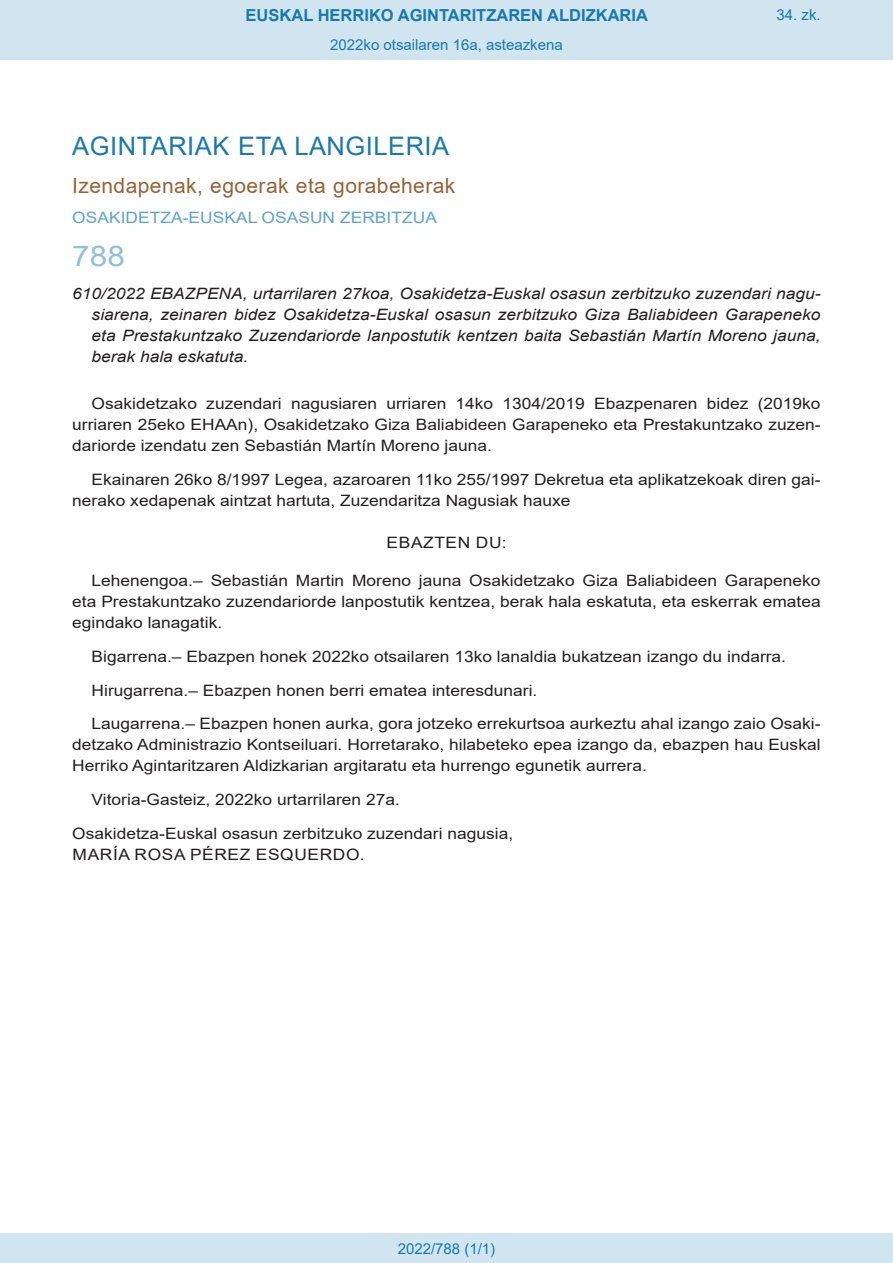
<style>
.page{position:relative;width:893px;height:1263px;background:#fff}
.page>*{position:absolute;margin:0;border:0;box-sizing:border-box;transform-origin:0 0}
.BOPVOrden{font:28.5px "Arial";color:#90c0db;scale:1.11 1}
.BOPVSeccion{font:25.5px "Arial";letter-spacing:.02em;color:#1879ad}
.BOPVSubseccion{font:21px "Arial";letter-spacing:.02em;color:#956338}
.t1{font:700 16.5px "Arial";color:#1879ad}
.BOPVDetalle{font:15.6px/21px "Arial";color:#231f20;text-align:justify;scale:1.11 1}
.BOPVTitulo{font:italic 15.6px/21px "Arial";color:#231f20;text-align:justify;scale:1.11 1}
.BOPVFirmaPuesto{font:15.6px "Arial";color:#231f20;scale:1.11 1}
.BOPVFirmaLugFec{font:15.6px "Arial";color:#231f20;scale:1.11 1}
.BOPVOrganismo{font:15.6px "Arial";letter-spacing:.005em;color:#5ea4ca;scale:1.11 1}
.BOPVFirmaNombre{font:15.6px "Arial";letter-spacing:.035em;color:#231f20;scale:1.11 1}
.BOPVClave{font:15.6px "Arial";letter-spacing:.035em;color:#231f20;scale:1.11 1}
.Paginacion_Centro{font:15px "Arial";color:#1879ad}
</style>
<div class="page">
<div style="left:0;top:0;width:893px;height:60px;background:#d0e5f0"></div>
<div style="left:0;top:1233px;width:893px;height:30px;background:#d0e5f0"></div>
<p class="t1" style="left:246px;top:3px;width:404px">EUSKAL HERRIKO AGINTARITZAREN ALDIZKARIA</p>
<p class="Paginacion_Centro" style="left:330px;top:35px;width:234px">2022ko otsailaren 16a, asteazkena</p>
<p class="Paginacion_Centro" style="left:776px;top:5px;width:46px">34. zk.</p>
<p class="BOPVSeccion" style="left:72px;top:128px;width:378px">AGINTARIAK ETA LANGILERIA</p>
<p class="BOPVSubseccion" style="left:72px;top:171px;width:385px">Izendapenak, egoerak eta gorabeherak</p>
<p class="BOPVOrganismo" style="left:72px;top:207px;width:330px">OSAKIDETZA-EUSKAL OSASUN ZERBITZUA</p>
<p class="BOPVOrden" style="left:72px;top:236px;width:49px">788</p>
<p class="BOPVTitulo" style="left:92px;top:284px;width:658px;text-indent:-19px">610/2022 EBAZPENA, urtarrilaren 27koa, Osakidetza-Euskal osasun zerbitzuko zuzendari nagu&shy;siarena, zeinaren bidez Osakidetza-Euskal osasun zerbitzuko Giza Baliabideen Garapeneko eta Prestakuntzako Zuzendariorde lanpostutik kentzen baita Sebastián Martín Moreno jauna, berak hala eskatuta.</p>
<p class="BOPVDetalle" style="left:72px;top:393px;width:676px;text-indent:19px">Osakidetzako zuzendari nagusiaren urriaren 14ko 1304/2019 Ebazpenaren bidez (2019ko urriaren 25eko EHAAn), Osakidetzako Giza Baliabideen Garapeneko eta Prestakuntzako zuzen&shy;dariorde izendatu zen Sebastián Martín Moreno jauna.</p>
<p class="BOPVDetalle" style="left:72px;top:469px;width:676px;text-indent:19px">Ekainaren 26ko 8/1997 Legea, azaroaren 11ko 255/1997 Dekretua eta aplikatzekoak diren gai&shy;nerako xedapenak aintzat hartuta, Zuzendaritza Nagusiak hauxe</p>
<p class="BOPVClave" style="left:387px;top:532px;width:110px">EBAZTEN DU:</p>
<p class="BOPVDetalle" style="left:72px;top:570px;width:676px;text-indent:19px">Lehenengoa.– Sebastián Martin Moreno jauna Osakidetzako Giza Baliabideen Garapeneko eta Prestakuntzako zuzendariorde lanpostutik kentzea, berak hala eskatuta, eta eskerrak ematea egindako lanagatik.</p>
<p class="BOPVDetalle" style="left:92px;top:646px;width:627px">Bigarrena.– Ebazpen honek 2022ko otsailaren 13ko lanaldia bukatzean izango du indarra.</p>
<p class="BOPVDetalle" style="left:92px;top:679px;width:403px">Hirugarrena.– Ebazpen honen berri ematea interesdunari.</p>
<p class="BOPVDetalle" style="left:72px;top:713px;width:676px;text-indent:19px">Laugarrena.– Ebazpen honen aurka, gora jotzeko errekurtsoa aurkeztu ahal izango zaio Osaki&shy;detzako Administrazio Kontseiluari. Horretarako, hilabeteko epea izango da, ebazpen hau Euskal Herriko Agintaritzaren Aldizkarian argitaratu eta hurrengo egunetik aurrera.</p>
<p class="BOPVFirmaLugFec" style="left:92px;top:789px;width:279px">Vitoria-Gasteiz, 2022ko urtarrilaren 27a.</p>
<p class="BOPVFirmaPuesto" style="left:72px;top:822px;width:399px">Osakidetza-Euskal osasun zerbitzuko zuzendari nagusia,</p>
<p class="BOPVFirmaNombre" style="left:73px;top:843px;width:265px">MARÍA ROSA PÉREZ ESQUERDO.</p>
<p class="Paginacion_Centro" style="left:398px;top:1238px;width:99px">2022/788 (1/1)</p>
</div>
